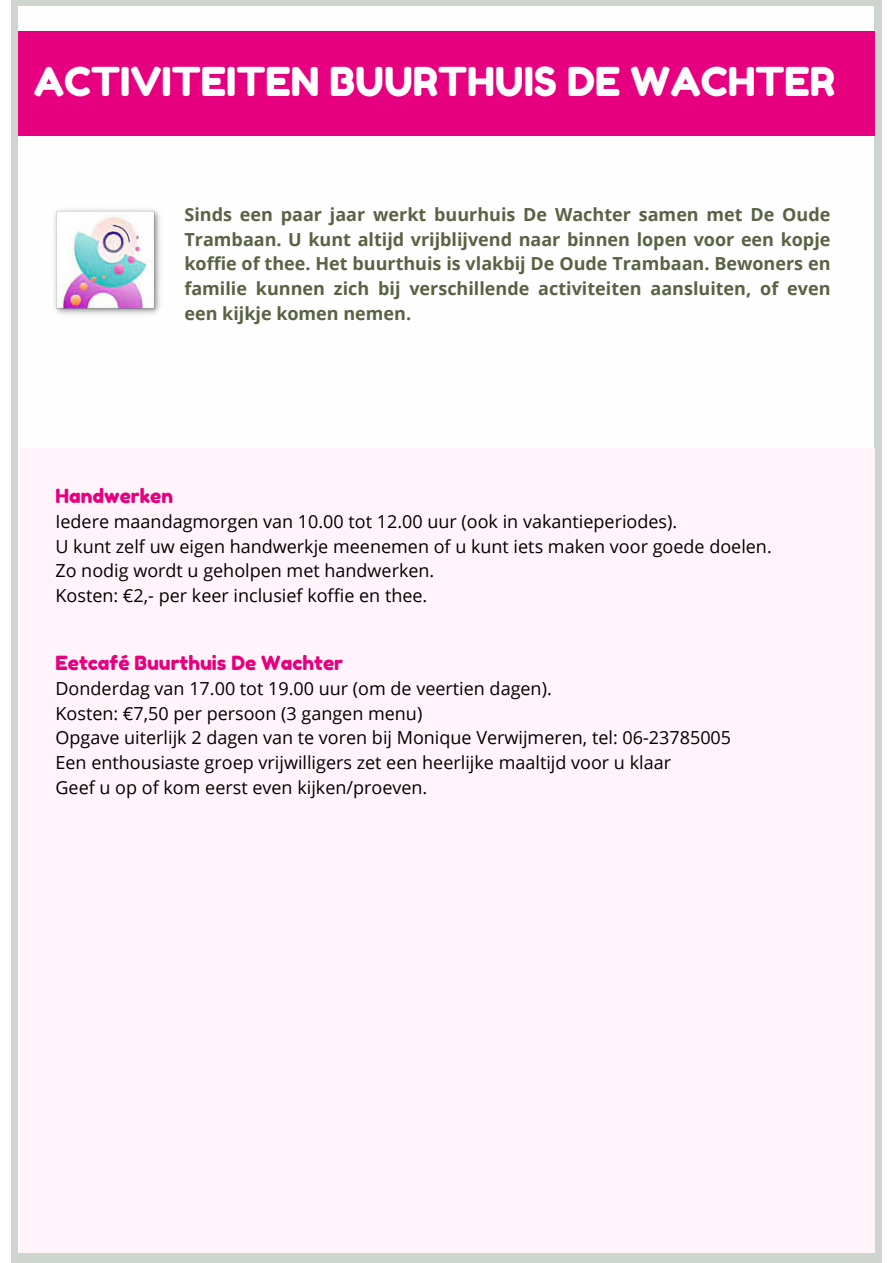
<style>
.page{position:relative;width:893px;height:1263px;background:#fff}
.page>*{position:absolute;margin:0;border:0;box-sizing:border-box;transform-origin:0 0}
.t1{font:39.75px "Fredoka One";color:#fefefe}
.t2{font:19.5px "Fredoka One";color:#e6007f}
.t3{font:18px/24.8px "Open Sans";color:#000}
.t4{font:700 18px/24.8px "Open Sans";color:#596243;text-align:justify}
</style>
<div class="page">
<div style="left:11px;top:0;width:871px;height:1263px;background:#ced5ce"></div>
<div style="left:18px;top:7px;width:856px;height:1246px;background:#fefefe"></div>
<div style="left:19px;top:448px;width:855px;height:805px;background:#fff4fa"></div>
<img style="left:54px;top:209px;width:107px;height:106px">
<div style="left:18px;top:32px;width:856px;height:104px;background:#e6007f"></div>
<h1 class="t1" style="left:34px;top:57px;width:803px">ACTIVITEITEN BUURTHUIS DE WACHTER</h1>
<p class="t4" style="left:184px;top:201px;width:647px">Sinds een paar jaar werkt buurhuis De Wachter samen met De Oude Trambaan. U kunt altijd vrijblijvend naar binnen lopen voor een kopje koffie of thee. Het buurthuis is vlakbij De Oude Trambaan. Bewoners en familie kunnen zich bij verschillende activiteiten aansluiten, of even een kijkje komen nemen.</p>
<p class="t2" style="left:55px;top:483px;width:119px">Handwerken</p>
<p class="t3" style="left:55px;top:508px;width:718px">Iedere maandagmorgen van 10.00 tot 12.00 uur (ook in vakantieperiodes).<br>U kunt zelf uw eigen handwerkje meenemen of u kunt iets maken voor goede doelen.<br>Zo nodig wordt u geholpen met handwerken.<br>Kosten: €2,- per keer inclusief koffie en thee.</p>
<p class="t2" style="left:55px;top:651px;width:289px">Eetcafé Buurthuis De Wachter</p>
<p class="t3" style="left:55px;top:675px;width:677px">Donderdag van 17.00 tot 19.00 uur (om de veertien dagen).<br>Kosten: €7,50 per persoon (3 gangen menu)<br>Opgave uiterlijk 2 dagen van te voren bij Monique Verwijmeren, tel: 06-23785005<br>Een enthousiaste groep vrijwilligers zet een heerlijke maaltijd voor u klaar<br>Geef u op of kom eerst even kijken/proeven.</p>
</div>
